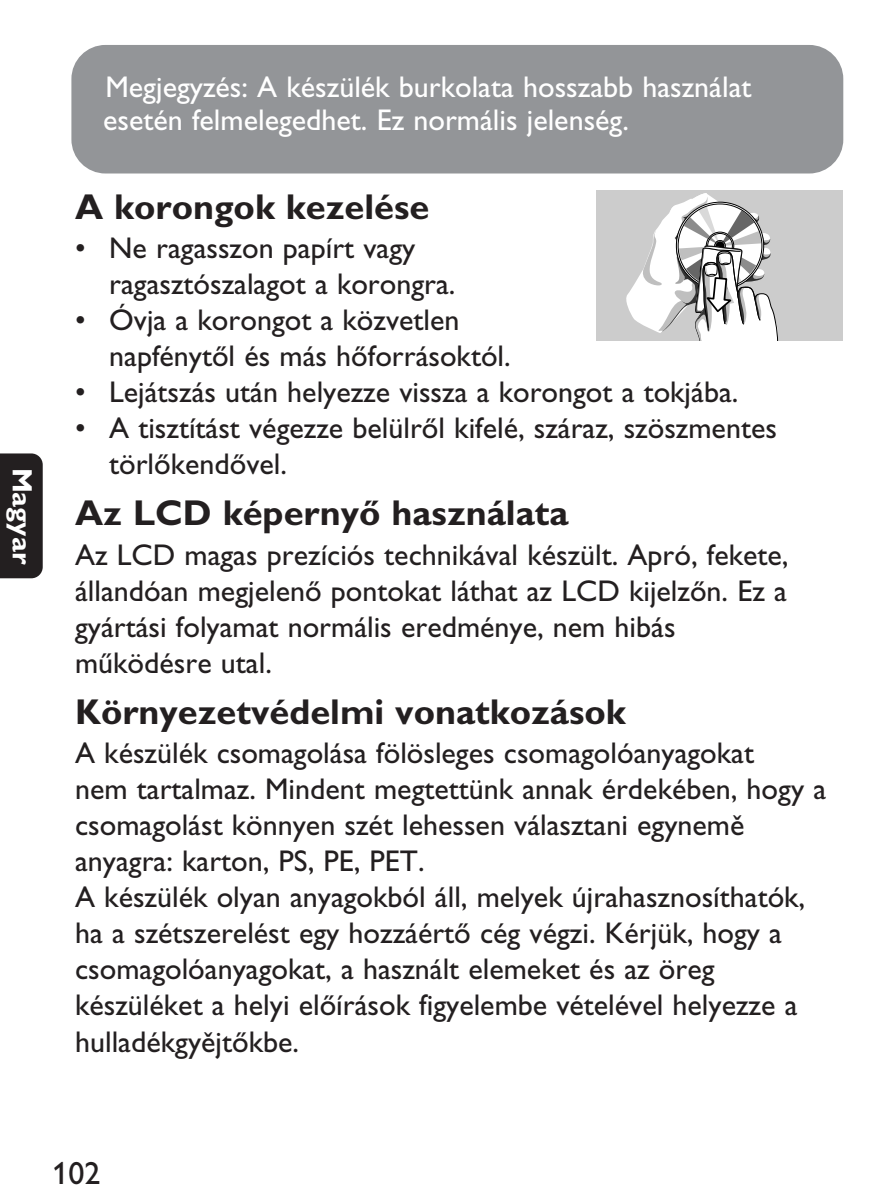
<style>
.page{position:relative;width:886px;height:1189px;background:#fff}
.page>*{position:absolute;margin:0;border:0;box-sizing:border-box;transform-origin:0 0}
.t1{font:700 36px "Gill Sans Alt CE";color:#231f20}
.t2{font:32px "Gill Alt One";color:#231f20}
.t3{font:30px/36px "Gill Sans Alt CE";color:#231f20}
.t4{font:30px/32.8px "Gill Sans Alt CE";color:#fff}
.t5{font:700 28px "Gill Sans Alt CE";color:#fff}
</style>
<div class="page">
<div style="left:0;top:453px;width:43px;height:125px;background:#231f20"></div>
<div style="left:595px;top:190px;width:247px;height:150px;background:#ccc"></div>
<svg style="left:626px;top:193px;width:152px;height:147px"></svg>
<div style="left:71px;top:45px;width:771px;height:128px;background:#939598;border-radius:34px"></div>
<p class="t5" style="left:33px;top:467px;width:98px;rotate:90deg">Magyar</p>
<p class="t4" style="left:103px;top:73px;width:649px">Megjegyzés: A készülék burkolata hosszabb használat esetén felmelegedhet. Ez normális jelenség.</p>
<p class="t1" style="left:75px;top:192px;width:355px">A korongok kezelése</p>
<p class="t3" style="left:109px;top:232px;width:347px;text-indent:-34px">• Ne ragasszon papírt vagy ragasztószalagot a korongra.</p>
<p class="t3" style="left:109px;top:304px;width:403px;text-indent:-34px">• Óvja a korongot a közvetlen napfénytől és más hőforrásoktól.</p>
<p class="t3" style="left:75px;top:376px;width:664px">• Lejátszás után helyezze vissza a korongot a tokjába.</p>
<p class="t3" style="left:109px;top:412px;width:669px;text-indent:-34px">• A tisztítást végezze belülről kifelé, száraz, szöszmentes törlőkendővel.</p>
<p class="t1" style="left:75px;top:499px;width:494px">Az LCD képernyő használata</p>
<p class="t3" style="left:75px;top:539px;width:714px">Az LCD magas prezíciós technikával készült. Apró, fekete, állandóan megjelenő pontokat láthat az LCD kijelzőn. Ez a gyártási folyamat normális eredménye, nem hibás működésre utal.</p>
<p class="t1" style="left:75px;top:697px;width:551px">Környezetvédelmi vonatkozások</p>
<p class="t3" style="left:75px;top:737px;width:752px">A készülék csomagolása fölösleges csomagolóanyagokat<br>nem tartalmaz. Mindent megtettünk annak érdekében, hogy a csomagolást könnyen szét lehessen választani egynemě anyagra: karton, PS, PE, PET.<br>A készülék olyan anyagokból áll, melyek újrahasznosíthatók, ha a szétszerelést egy hozzáértő cég végzi. Kérjük, hogy a csomagolóanyagokat, a használt elemeket és az öreg készüléket a helyi előírások figyelembe vételével helyezze a hulladékgyějtőkbe.</p>
<p class="t2" style="left:52px;top:1160px;width:49px">102</p>
</div>
